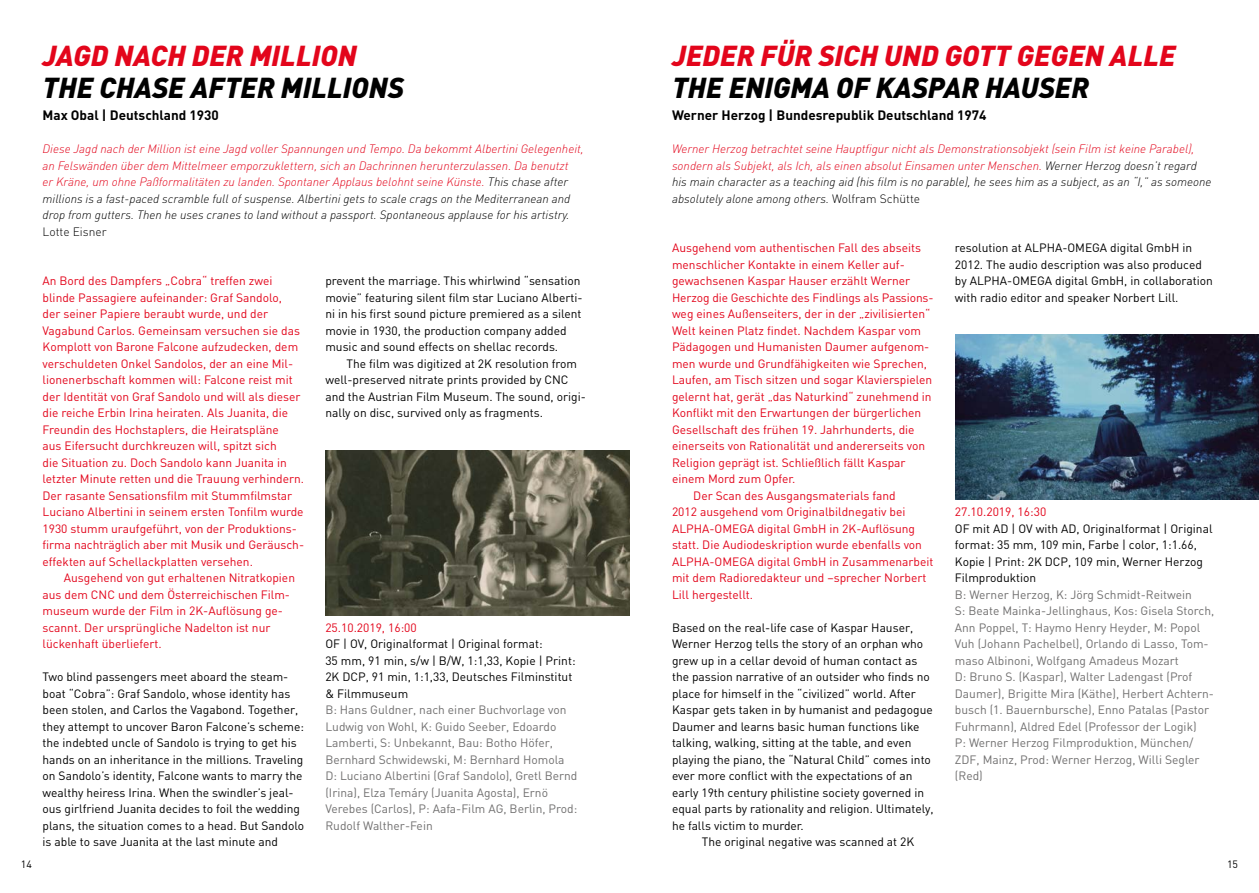
<style>
.page{position:relative;width:1259px;height:893px;background:#fff}
.page>*{position:absolute;margin:0;border:0;box-sizing:border-box;transform-origin:0 0}
.t1{font:italic 900 28.5px "DIN";color:#e3051b}
.t2{font:italic 900 28.5px "DIN";color:#000}
.t3{font:700 13.5px "DIN";color:#000}
.t4{font:12px/16.5px "DIN";color:#000}
.t5{font:12px/16.5px "DIN";color:#e3051b}
.t6{font:italic 300 12px/16.5px "DIN";color:#e3051b}
.t7{font:12px/16.5px "DIN";color:#706f6f}
.t8{font:300 12px "DIN";color:#000}
.t9{font:10.5px "DIN";color:#000}
.s1{color:#000}
.s2{font-style:normal;color:#000}
</style>
<div class="page">
<img style="left:326px;top:450px;width:303px;height:165px">
<img style="left:955px;top:335px;width:304px;height:165px">
<h1 class="t1" style="left:43px;top:37px;width:316px">JAGD NACH DER MILLION</h1>
<h1 class="t2" style="left:43px;top:69px;width:363px">THE CHASE AFTER MILLIONS</h1>
<p class="t3" style="left:43px;top:106px;width:178px">Max Obal | Deutschland 1930</p>
<p class="t6" style="left:43px;top:140px;width:543px">Diese Jagd nach der Million ist eine Jagd voller Spannungen und Tempo. Da bekommt Albertini Gelegenheit, an Felswänden über dem Mittelmeer emporzuklettern, sich an Dachrinnen herunterzulassen. Da benutzt<br>er Kräne, um ohne Paßformalitäten zu landen. Spontaner Applaus belohnt seine Künste. <span class="s1">This chase after millions is a fast-paced scramble full of suspense. Albertini gets to scale crags on the Mediterranean and drop from gutters. Then he uses cranes to land without a passport. Spontaneous applause for his artistry.</span></p>
<p class="t8" style="left:43px;top:224px;width:66px">Lotte Eisner</p>
<p class="t5" style="left:43px;top:272px;width:263px">An Bord des Dampfers „Cobra“ treffen zwei blinde Passagiere aufeinander: Graf Sandolo,<br>der seiner Papiere beraubt wurde, und der Vagabund Carlos. Gemeinsam versuchen sie das Komplott von Barone Falcone aufzudecken, dem verschuldeten Onkel Sandolos, der an eine Mil&shy;lionenerbschaft kommen will: Falcone reist mit der Identität von Graf Sandolo und will als dieser die reiche Erbin Irina heiraten. Als Juanita, die Freundin des Hochstaplers, die Heiratspläne<br>aus Eifersucht durchkreuzen will, spitzt sich<br>die Situation zu. Doch Sandolo kann Juanita in letzter Minute retten und die Trauung verhindern.<br>Der rasante Sensationsfilm mit Stummfilmstar Luciano Albertini in seinem ersten Tonfilm wurde 1930 stumm uraufgeführt, von der Produktions&shy;firma nachträglich aber mit Musik und Geräusch&shy;effekten auf Schellackplatten versehen.</p>
<p class="t5" style="left:43px;top:569px;width:254px;text-indent:21px">Ausgehend von gut erhaltenen Nitratkopien aus dem CNC und dem Österreichischen Film&shy;museum wurde der Film in 2K-Auflösung ge&shy;scannt. Der ursprüngliche Nadelton ist nur lückenhaft überliefert.</p>
<p class="t4" style="left:43px;top:668px;width:263px">Two blind passengers meet aboard the steam&shy;boat “Cobra”: Graf Sandolo, whose identity has been stolen, and Carlos the Vagabond. Together, they attempt to uncover Baron Falcone’s scheme: the indebted uncle of Sandolo is trying to get his hands on an inheritance in the millions. Traveling on Sandolo’s identity, Falcone wants to marry the wealthy heiress Irina. When the swindler’s jeal&shy;ous girlfriend Juanita decides to foil the wedding plans, the situation comes to a head. But Sandolo is able to save Juanita at the last minute and</p>
<p class="t4" style="left:325px;top:272px;width:259px">prevent the marriage. This whirlwind “sensation movie” featuring silent film star Luciano Alberti&shy;ni in his first sound picture premiered as a silent movie in 1930, the production company added music and sound effects on shellac records.</p>
<p class="t4" style="left:325px;top:355px;width:262px;text-indent:21px">The film was digitized at 2K resolution from well-preserved nitrate prints provided by CNC and the Austrian Film Museum. The sound, origi&shy;nally on disc, survived only as fragments.</p>
<p class="t5" style="left:325px;top:619px;width:93px">25.10.2019, 16:00</p>
<p class="t4" style="left:325px;top:635px;width:252px">OF | OV, Originalformat | Original format:<br>35 mm, 91 min, s/w | B/W, 1:1,33, Kopie | Print:<br>2K DCP, 91 min, 1:1,33, Deutsches Filminstitut &amp; Filmmuseum</p>
<p class="t7" style="left:325px;top:701px;width:254px">B: Hans Guldner, nach einer Buchvorlage von Ludwig von Wohl, K: Guido Seeber, Edoardo Lamberti, S: Unbekannt, Bau: Botho Höfer, Bernhard Schwidewski, M: Bernhard Homola D: Luciano Albertini (Graf Sandolo), Gretl Bernd (Irina), Elza Temáry (Juanita Agosta), Ernö Verebes (Carlos), P: Aafa-Film AG, Berlin, Prod:<br>Rudolf Walther-Fein</p>
<h1 class="t1" style="left:672px;top:37px;width:505px">JEDER FÜR SICH UND GOTT GEGEN ALLE</h1>
<h1 class="t2" style="left:672px;top:69px;width:419px">THE ENIGMA OF KASPAR HAUSER</h1>
<p class="t3" style="left:672px;top:106px;width:316px">Werner Herzog | Bundesrepublik Deutschland 1974</p>
<p class="t6" style="left:672px;top:140px;width:541px">Werner Herzog betrachtet seine Hauptfigur nicht als Demonstrationsobjekt (sein Film ist keine Parabel), sondern als Subjekt, als Ich, als einen absolut Einsamen unter Menschen. <span class="s1">Werner Herzog doesn’t regard his main character as a teaching aid (his film is no parable), he sees him as a subject, as an “I,” as someone absolutely alone among others.</span> <span class="s2">Wolfram Schütte</span></p>
<p class="t5" style="left:672px;top:239px;width:250px">Ausgehend vom authentischen Fall des abseits</p>
<p class="t5" style="left:672px;top:256px;width:234px">menschlicher Kontakte in einem Keller auf-</p>
<p class="t5" style="left:672px;top:272px;width:240px">gewachsenen Kaspar Hauser erzählt Werner</p>
<p class="t5" style="left:672px;top:289px;width:263px">Herzog die Geschichte des Findlings als Passions-</p>
<p class="t5" style="left:672px;top:305px;width:260px">weg eines Außenseiters, der in der „zivilisierten“</p>
<p class="t5" style="left:672px;top:322px;width:250px">Welt keinen Platz findet. Nachdem Kaspar vom</p>
<p class="t5" style="left:672px;top:338px;width:259px">Pädagogen und Humanisten Daumer aufgenom-</p>
<p class="t5" style="left:672px;top:355px;width:257px">men wurde und Grundfähigkeiten wie Sprechen,</p>
<p class="t5" style="left:672px;top:371px;width:262px">Laufen, am Tisch sitzen und sogar Klavierspielen</p>
<p class="t5" style="left:672px;top:388px;width:261px">gelernt hat, gerät „das Naturkind“ zunehmend in</p>
<p class="t5" style="left:672px;top:404px;width:251px">Konflikt mit den Erwartungen der bürgerlichen</p>
<p class="t5" style="left:672px;top:421px;width:244px">Gesellschaft des frühen 19. Jahrhunderts, die</p>
<p class="t5" style="left:672px;top:437px;width:255px">einerseits von Rationalität und andererseits von</p>
<p class="t5" style="left:672px;top:454px;width:235px">Religion geprägt ist. Schließlich fällt Kaspar</p>
<p class="t5" style="left:672px;top:470px;width:125px">einem Mord zum Opfer.</p>
<p class="t5" style="left:693px;top:487px;width:204px">Der Scan des Ausgangsmaterials fand</p>
<p class="t5" style="left:672px;top:503px;width:235px">2012 ausgehend vom Originalbildnegativ bei</p>
<p class="t5" style="left:672px;top:520px;width:245px">ALPHA-OMEGA digital GmbH in 2K-Auflösung</p>
<p class="t5" style="left:672px;top:536px;width:251px">statt. Die Audiodeskription wurde ebenfalls von</p>
<p class="t5" style="left:672px;top:553px;width:263px">ALPHA-OMEGA digital GmbH in Zusammenarbeit</p>
<p class="t5" style="left:672px;top:569px;width:256px">mit dem Radioredakteur und –sprecher Norbert</p>
<p class="t5" style="left:672px;top:586px;width:83px">Lill hergestellt.</p>
<p class="t4" style="left:672px;top:619px;width:243px">Based on the real-life case of Kaspar Hauser,</p>
<p class="t4" style="left:672px;top:635px;width:253px">Werner Herzog tells the story of an orphan who</p>
<p class="t4" style="left:672px;top:652px;width:247px">grew up in a cellar devoid of human contact as</p>
<p class="t4" style="left:672px;top:668px;width:259px">the passion narrative of an outsider who finds no</p>
<p class="t4" style="left:672px;top:685px;width:245px">place for himself in the “civilized” world. After</p>
<p class="t4" style="left:672px;top:701px;width:262px">Kaspar gets taken in by humanist and pedagogue</p>
<p class="t4" style="left:672px;top:718px;width:249px">Daumer and learns basic human functions like</p>
<p class="t4" style="left:672px;top:734px;width:241px">talking, walking, sitting at the table, and even</p>
<p class="t4" style="left:672px;top:751px;width:260px">playing the piano, the “Natural Child” comes into</p>
<p class="t4" style="left:672px;top:767px;width:242px">ever more conflict with the expectations of an</p>
<p class="t4" style="left:672px;top:784px;width:254px">early 19th century philistine society governed in</p>
<p class="t4" style="left:672px;top:800px;width:263px">equal parts by rationality and religion. Ultimately,</p>
<p class="t4" style="left:672px;top:817px;width:133px">he falls victim to murder.</p>
<p class="t4" style="left:702px;top:833px;width:214px">The original negative was scanned at 2K</p>
<p class="t4" style="left:955px;top:239px;width:260px">resolution at ALPHA-OMEGA digital GmbH in 2012. The audio description was also produced by ALPHA-OMEGA digital GmbH, in collaboration with radio editor and speaker Norbert Lill.</p>
<p class="t5" style="left:955px;top:503px;width:93px">27.10.2019, 16:30</p>
<p class="t4" style="left:955px;top:520px;width:259px">OF mit AD | OV with AD, Originalformat | Original format: 35 mm, 109 min, Farbe | color, 1:1.66, Kopie | Print: 2K DCP, 109 min, Werner Herzog Filmproduktion</p>
<p class="t7" style="left:955px;top:586px;width:261px">B: Werner Herzog, K: Jörg Schmidt-Reitwein<br>S: Beate Mainka-Jellinghaus, Kos: Gisela Storch, Ann Poppel, T: Haymo Henry Heyder, M: Popol Vuh (Johann Pachelbel), Orlando di Lasso, Tom&shy;maso Albinoni, Wolfgang Amadeus Mozart<br>D: Bruno S. (Kaspar), Walter Ladengast (Prof Daumer), Brigitte Mira (Käthe), Herbert Achtern&shy;busch (1. Bauernbursche), Enno Patalas (Pastor Fuhrmann), Aldred Edel (Professor der Logik)<br>P: Werner Herzog Filmproduktion, München/ ZDF, Mainz, Prod: Werner Herzog, Willi Segler (Red)</p>
<p class="t9" style="left:21px;top:858px;width:12px">14</p>
<p class="t9" style="left:1227px;top:858px;width:12px">15</p>
</div>
